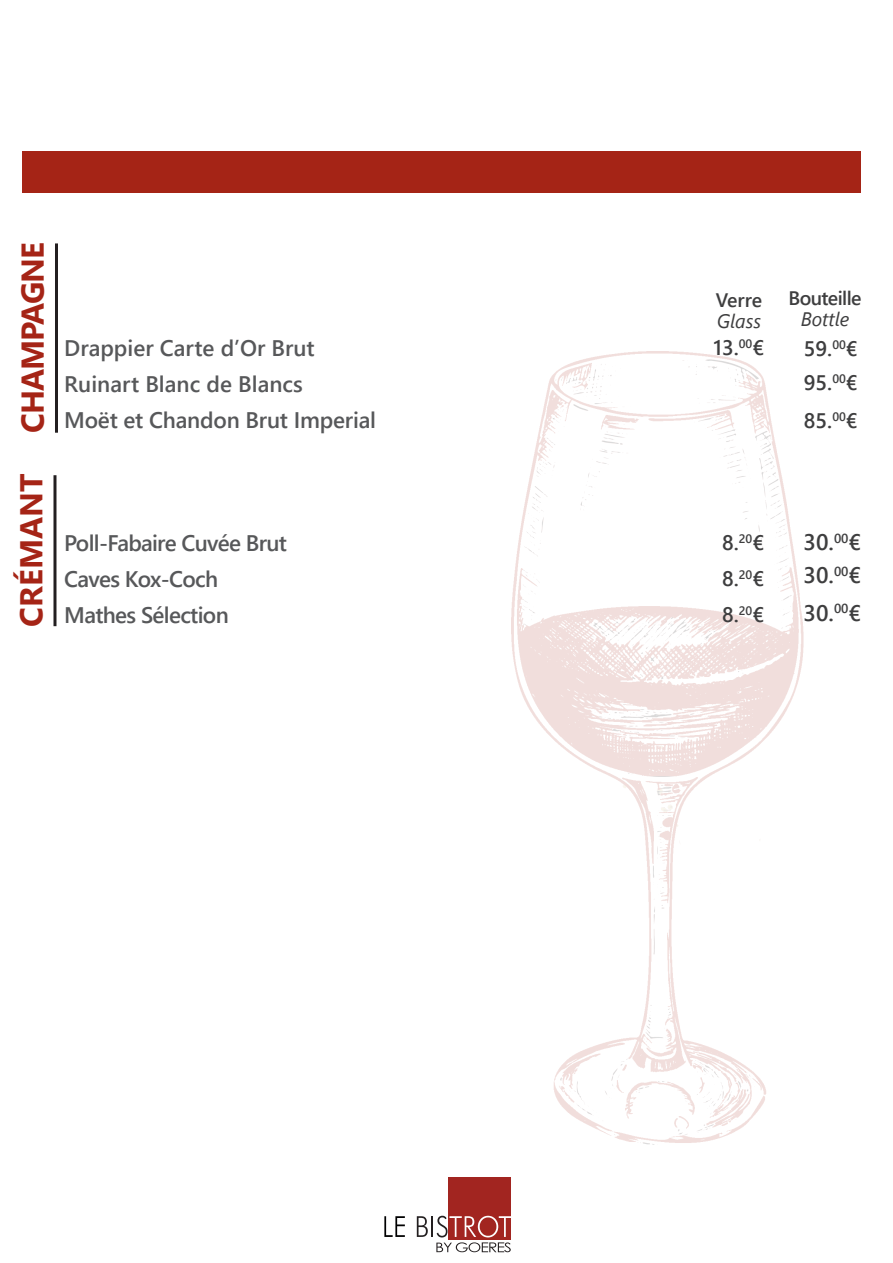
<style>
.page{position:relative;width:893px;height:1263px;background:#fff}
.page>*{position:absolute;margin:0;border:0;box-sizing:border-box;transform-origin:0 0}
.t1{font:700 31.5px "Segoe UI";letter-spacing:-.035em;color:#a52416}
.t2{font:600 22.5px "Segoe UI";letter-spacing:-.01em;color:#57585a}
.t3{font:600 22.5px "Segoe UI";letter-spacing:-.03em;color:#57585a}
.t4{font:600 22.5px "Segoe UI";color:#3e3e3f}
.t5{font:600 21px "Segoe UI";color:#3e3e3f}
.t6{font:600 19.5px "Segoe UI";letter-spacing:-.03em;color:#3e3e3f}
.t7{font:italic 19.5px "Segoe UI";color:#3e3e3f}
</style>
<div class="page">
<img style="left:511px;top:352px;width:293px;height:793px">
<div style="left:448px;top:1176px;width:63px;height:63px;background:#a22520"></div>
<svg style="left:384px;top:1216px;width:21px;height:21px"></svg>
<svg style="left:417px;top:1216px;width:94px;height:36px"></svg>
<div style="left:22px;top:151px;width:839px;height:41px;background:#a52416"></div>
<hr style="left:55px;top:243px;width:3px;height:190px;background:#231f20">
<hr style="left:53px;top:475px;width:3px;height:151px;background:#231f20">
<p class="t1" style="left:3px;top:433px;width:192px;rotate:-90deg">CHAMPAGNE</p>
<p class="t1" style="left:2px;top:627px;width:155px;rotate:-90deg">CRÉMANT</p>
<p class="t2" style="left:64px;top:327px;width:252px">Drappier Carte d’Or Brut</p>
<p class="t2" style="left:64px;top:363px;width:240px">Ruinart Blanc de Blancs</p>
<p class="t2" style="left:64px;top:399px;width:313px">Moët et Chandon Brut Imperial</p>
<p class="t3" style="left:64px;top:522px;width:224px">Poll-Fabaire Cuvée Brut</p>
<p class="t3" style="left:64px;top:558px;width:155px">Caves Kox-Coch</p>
<p class="t3" style="left:64px;top:594px;width:166px">Mathes Sélection</p>
<p class="t6" style="left:716px;top:281px;width:48px">Verre</p>
<p class="t7" style="left:717px;top:302px;width:46px">Glass</p>
<p class="t5" style="left:714px;top:328px;width:52px">13.<sup>00</sup>€</p>
<p class="t6" style="left:788px;top:280px;width:75px">Bouteille</p>
<p class="t7" style="left:801px;top:301px;width:50px">Bottle</p>
<p class="t5" style="left:804px;top:328px;width:55px">59.<sup>00</sup>€</p>
<p class="t5" style="left:804px;top:363px;width:55px">95.<sup>00</sup>€</p>
<p class="t5" style="left:804px;top:400px;width:55px">85.<sup>00</sup>€</p>
<p class="t5" style="left:722px;top:523px;width:43px">8.<sup>20</sup>€</p>
<p class="t5" style="left:722px;top:559px;width:43px">8.<sup>20</sup>€</p>
<p class="t5" style="left:722px;top:595px;width:43px">8.<sup>20</sup>€</p>
<p class="t4" style="left:804px;top:521px;width:59px">30.<sup>00</sup>€</p>
<p class="t4" style="left:804px;top:554px;width:59px">30.<sup>00</sup>€</p>
<p class="t4" style="left:804px;top:592px;width:59px">30.<sup>00</sup>€</p>
</div>
